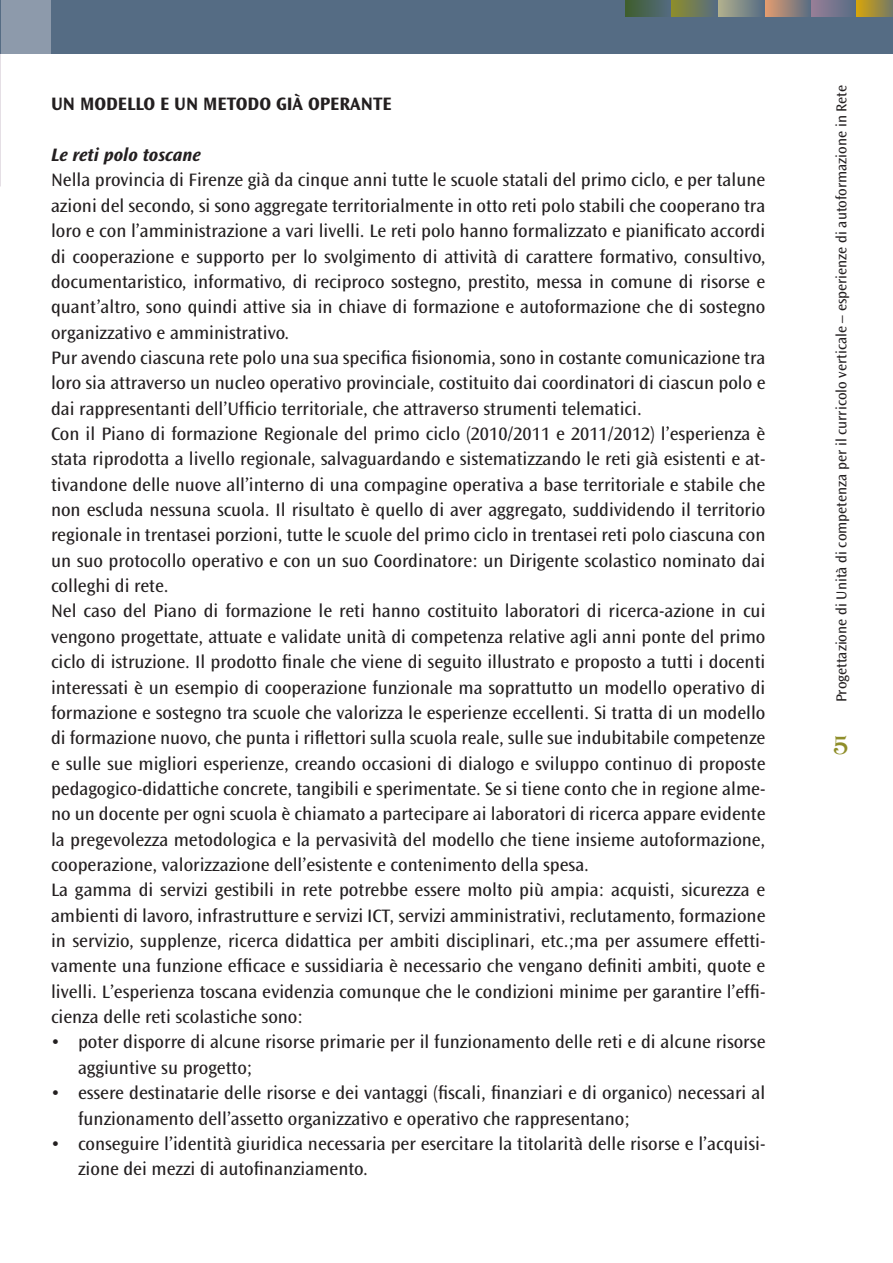
<style>
.page{position:relative;width:893px;height:1263px;background:#fff}
.page>*{position:absolute;margin:0;border:0;box-sizing:border-box;transform-origin:0 0}
.t1{font:24px "Tiffany Std";color:#8f8e2a}
.t2{font:18.75px/25.3px "Ocean Sans Std";color:#231f20}
.t3{font:700 18.75px "Ocean Sans Std";color:#231f20}
.t4{font:italic 700 18.75px "Ocean Sans Std";color:#231f20}
.t5{font:15px "Ocean Sans Std";color:#231f20}
</style>
<div class="page">
<div style="left:0;top:0;width:893px;height:53px;background:#556c84"></div>
<div style="left:1px;top:0;width:49px;height:53px;background:#8d9aab"></div>
<div style="left:811px;top:0;width:45px;height:17px;background:linear-gradient(to right,#987e97,#576c84)"></div>
<div style="left:671px;top:0;width:46px;height:17px;background:linear-gradient(to right,#8e8e29,#576d80)"></div>
<div style="left:765px;top:0;width:46px;height:17px;background:linear-gradient(to right,#e39c6f,#5b6e83)"></div>
<div style="left:718px;top:0;width:46px;height:17px;background:linear-gradient(to right,#b2b08e,#596e84)"></div>
<svg style="left:856px;top:0;width:37px;height:17px"></svg>
<div style="left:625px;top:0;width:46px;height:17px;background:linear-gradient(to right,#3e5e2b,#546b7f)"></div>
<p class="t3" style="left:51px;top:94px;width:340px">UN MODELLO E UN METODO GIÀ OPERANTE</p>
<p class="t4" style="left:51px;top:145px;width:151px">Le reti polo toscane</p>
<p class="t2" style="left:51px;top:168px;width:716px">Nella provincia di Firenze già da cinque anni tutte le scuole statali del primo ciclo, e per talune azioni del secondo, si sono aggregate territorialmente in otto reti polo stabili che cooperano tra loro e con l’amministrazione a vari livelli. Le reti polo hanno formalizzato e pianificato accordi di cooperazione e supporto per lo svolgimento di attività di carattere formativo, consultivo, documentaristico, informativo, di reciproco sostegno, prestito, messa in comune di risorse e quant’altro, sono quindi attive sia in chiave di formazione e autoformazione che di sostegno organizzativo e amministrativo.<br>Pur avendo ciascuna rete polo una sua specifica fisionomia, sono in costante comunicazione tra loro sia attraverso un nucleo operativo provinciale, costituito dai coordinatori di ciascun polo e dai rappresentanti dell’Ufficio territoriale, che attraverso strumenti telematici.<br>Con il Piano di formazione Regionale del primo ciclo (2010/2011 e 2011/2012) l’esperienza è stata riprodotta a livello regionale, salvaguardando e sistematizzando le reti già esistenti e at&shy;tivandone delle nuove all’interno di una compagine operativa a base territoriale e stabile che non escluda nessuna scuola. Il risultato è quello di aver aggregato, suddividendo il territorio regionale in trentasei porzioni, tutte le scuole del primo ciclo in trentasei reti polo ciascuna con un suo protocollo operativo e con un suo Coordinatore: un Dirigente scolastico nominato dai colleghi di rete.<br>Nel caso del Piano di formazione le reti hanno costituito laboratori di ricerca-azione in cui vengono progettate, attuate e validate unità di competenza relative agli anni ponte del primo ciclo di istruzione. Il prodotto finale che viene di seguito illustrato e proposto a tutti i docenti interessati è un esempio di cooperazione funzionale ma soprattutto un modello operativo di formazione e sostegno tra scuole che valorizza le esperienze eccellenti. Si tratta di un modello di formazione nuovo, che punta i riflettori sulla scuola reale, sulle sue indubitabile competenze e sulle sue migliori esperienze, creando occasioni di dialogo e sviluppo continuo di proposte pedagogico-didattiche concrete, tangibili e sperimentate. Se si tiene conto che in regione alme&shy;no un docente per ogni scuola è chiamato a partecipare ai laboratori di ricerca appare evidente la pregevolezza metodologica e la pervasività del modello che tiene insieme autoformazione, cooperazione, valorizzazione dell’esistente e contenimento della spesa.<br>La gamma di servizi gestibili in rete potrebbe essere molto più ampia: acquisti, sicurezza e ambienti di lavoro, infrastrutture e servizi ICT, servizi amministrativi, reclutamento, formazione in servizio, supplenze, ricerca didattica per ambiti disciplinari, etc.;ma per assumere effetti&shy;vamente una funzione efficace e sussidiaria è necessario che vengano definiti ambiti, quote e livelli. L’esperienza toscana evidenzia comunque che le condizioni minime per garantire l’effi&shy;cienza delle reti scolastiche sono:</p>
<p class="t2" style="left:78px;top:1030px;width:689px;text-indent:-27px">• poter disporre di alcune risorse primarie per il funzionamento delle reti e di alcune risorse aggiuntive su progetto;</p>
<p class="t2" style="left:78px;top:1080px;width:689px;text-indent:-27px">• essere destinatarie delle risorse e dei vantaggi (fiscali, finanziari e di organico) necessari al funzionamento dell’assetto organizzativo e operativo che rappresentano;</p>
<p class="t2" style="left:78px;top:1131px;width:689px;text-indent:-27px">• conseguire l’identità giuridica necessaria per esercitare la titolarità delle risorse e l’acquisi&shy;zione dei mezzi di autofinanziamento.</p>
<p class="t5" style="left:833px;top:702px;width:619px;rotate:-90deg">Progettazione di Unità di competenza per il curricolo verticale – esperienze di autoformazione in Rete</p>
<p class="t1" style="left:834px;top:730px;width:16px">5</p>
</div>
